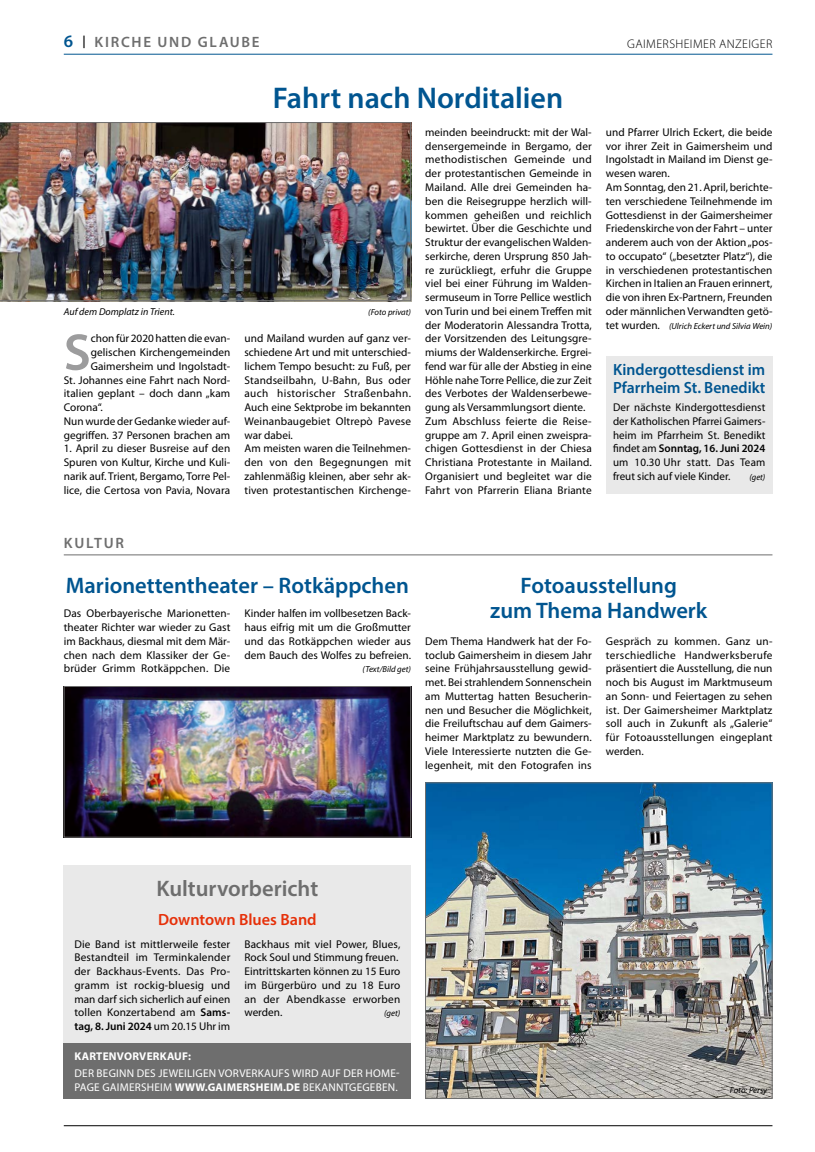
<style>
.page{position:relative;width:815px;height:1152px;background:#fff}
.page>*{position:absolute;margin:0;border:0;box-sizing:border-box;transform-origin:0 0}
.Grundschrift_Textanfang_Initial{font:600 52px "Myriad Pro";color:#9c9c9d}
.Überschrift_3sp{font:600 30px "Myriad Pro";color:#005590}
.Überschrift_2sp{font:600 22.5px/25px "Myriad Pro";color:#005590;text-align:center}
.Überschrift_2sp-2{font:600 22.5px "Myriad Pro";color:#6e6e6e}
.Überschrift_1sp{font:600 16.25px/18.1px "Myriad Pro";color:#005590}
.Überschrift_1sp-2{font:600 16.25px "Myriad Pro";color:#e63009}
.t1{font:600 15px "Myriad Pro";letter-spacing:.115em;color:#6e6e6e}
.t2{font:300 12.5px "Myriad Pro";letter-spacing:.035em;color:#000}
.Grundschrift{font:11.25px/13.8px "Myriad Pro";letter-spacing:.005em;color:#000;text-align:justify}
.Grundschrift_Textanfang_Initial-2{font:11.25px "Myriad Pro";color:#000}
.t3{font:11.25px/13.8px "Myriad Pro";letter-spacing:.02em;color:#fff}
.t4{font:700 11.25px "Myriad Pro";letter-spacing:.02em;color:#fff}
.Bildtext{font:italic 10px "Myriad Pro";color:#000}
.Grundschrift-2{font:italic 8.75px "Myriad Pro";color:#000}
.Bildtext-2{font:italic 8.75px "Myriad Pro";color:#000}
.s1{font-size:17.5px;color:#005590}
.s2{font-style:normal;font-size:11.25px}
.s3{font-weight:600}
.s4{font-weight:700}
</style>
<div class="page">
<hr style="left:64px;top:1125px;width:708px;height:1px;background:#000">
<hr style="left:64px;top:54px;width:708px;height:1px;background:#005590">
<img style="left:66px;top:688px;width:343px;height:147px">
<div style="left:64px;top:686px;width:347px;height:151px;border:1px solid #6e6e6e"></div>
<img style="left:427px;top:784px;width:343px;height:312px">
<div style="left:425px;top:782px;width:347px;height:316px;border:1px solid #6e6e6e"></div>
<div style="left:64px;top:865px;width:347px;height:209px;background:#e9e9e9"></div>
<div style="left:64px;top:1043px;width:347px;height:55px;background:#6e6e6e"></div>
<hr style="left:64px;top:554px;width:708px;height:1px;background:#6e6e6e">
<img style="left:0;top:122px;width:411px;height:179px">
<div style="left:606px;top:356px;width:166px;height:137px;background:#e9e9e9"></div>
<p class="t1" style="left:64px;top:33px;width:197px"><span class="s1">6</span> <sup>|</sup> KIRCHE UND GLAUBE</p>
<p class="t2" style="left:627px;top:36px;width:147px">GAIMERSHEIMER ANZEIGER</p>
<p class="Überschrift_3sp" style="left:273px;top:78px;width:292px">Fahrt nach Norditalien</p>
<p class="Bildtext" style="left:64px;top:306px;width:113px">Auf dem Domplatz in Trient.</p>
<p class="Bildtext-2" style="left:368px;top:307px;width:44px">(Foto privat)</p>
<p class="Grundschrift_Textanfang_Initial" style="left:64px;top:319px;width:29px">S</p>
<p class="Grundschrift_Textanfang_Initial-2" style="left:91px;top:332px;width:141px">chon für 2020 hatten die evan-</p>
<p class="Grundschrift_Textanfang_Initial-2" style="left:91px;top:346px;width:141px">gelischen Kirchengemeinden</p>
<p class="Grundschrift_Textanfang_Initial-2" style="left:91px;top:360px;width:141px">Gaimersheim und Ingolstadt-</p>
<p class="Grundschrift_Textanfang_Initial-2" style="left:64px;top:374px;width:168px">St. Johannes eine Fahrt nach Nord-</p>
<p class="Grundschrift_Textanfang_Initial-2" style="left:64px;top:387px;width:168px">italien geplant – doch dann „kam</p>
<p class="Grundschrift_Textanfang_Initial-2" style="left:64px;top:401px;width:40px">Corona“.</p>
<p class="Grundschrift" style="left:64px;top:414px;width:168px">Nun wurde der Gedanke wieder auf&shy;gegriffen. 37 Personen brachen am</p>
<p class="Grundschrift" style="left:64px;top:442px;width:168px">1. April zu dieser Busreise auf den Spuren von Kultur, Kirche und Kuli&shy;narik auf. Trient, Bergamo, Torre Pel&shy;lice, die Certosa von Pavia, Novara</p>
<p class="Grundschrift" style="left:244px;top:332px;width:168px">und Mailand wurden auf ganz ver&shy;schiedene Art und mit unterschied&shy;lichem Tempo besucht: zu Fuß, per Standseilbahn, U-Bahn, Bus oder auch historischer Straßenbahn.<br>Auch eine Sektprobe im bekannten Weinanbaugebiet Oltrepò Pavese war dabei.</p>
<p class="Grundschrift" style="left:244px;top:442px;width:168px">Am meisten waren die Teilnehmen&shy;den von den Begegnungen mit zahlenmäßig kleinen, aber sehr ak&shy;tiven protestantischen Kirchenge-</p>
<p class="Grundschrift" style="left:425px;top:126px;width:168px">meinden beeindruckt: mit der Wal&shy;densergemeinde in Bergamo, der methodistischen Gemeinde und der protestantischen Gemeinde in Mailand. Alle drei Gemeinden ha&shy;ben die Reisegruppe herzlich will&shy;kommen geheißen und reichlich bewirtet. Über die Geschichte und Struktur der evangelischen Walden&shy;serkirche, deren Ursprung 850 Jah&shy;re zurückliegt, erfuhr die Gruppe viel bei einer Führung im Walden&shy;sermuseum in Torre Pellice westlich von Turin und bei einem Treffen mit der Moderatorin Alessandra Trotta, der Vorsitzenden des Leitungsgre&shy;miums der Waldenserkirche. Ergrei&shy;fend war für alle der Abstieg in eine Höhle nahe Torre Pellice, die zur Zeit des Verbotes der Waldenserbewe&shy;gung als Versammlungsort diente.</p>
<p class="Grundschrift" style="left:425px;top:414px;width:168px">Zum Abschluss feierte die Reise&shy;gruppe am 7. April einen zweispra&shy;chigen Gottesdienst in der Chiesa Christiana Protestante in Mailand.<br>Organisiert und begleitet war die Fahrt von Pfarrerin Eliana Briante</p>
<p class="Grundschrift" style="left:606px;top:126px;width:168px">und Pfarrer Ulrich Eckert, die beide vor ihrer Zeit in Gaimersheim und Ingolstadt in Mailand im Dienst ge&shy;wesen waren.</p>
<p class="Grundschrift" style="left:606px;top:181px;width:168px">Am Sonntag, den 21. April, berichte&shy;ten verschiedene Teilnehmende im Gottesdienst in der Gaimersheimer Friedenskirche von der Fahrt – unter anderem auch von der Aktion „pos&shy;to occupato“ („besetzter Platz“), die in verschiedenen protestantischen Kirchen in Italien an Frauen erinnert, die von ihren Ex-Partnern, Freunden oder männlichen Verwandten getö-</p>
<p class="Grundschrift-2" style="left:606px;top:321px;width:168px"><span class="s2">tet wurden.</span> (Ulrich Eckert und Silvia Wein)</p>
<p class="Überschrift_1sp" style="left:613px;top:360px;width:154px">Kindergottesdienst im<br>Pfarrheim St. Benedikt</p>
<p class="Grundschrift" style="left:613px;top:401px;width:154px">Der nächste Kindergottesdienst der Katholischen Pfarrei Gaimers&shy;heim im Pfarrheim St. Benedikt findet am <span class="s3">Sonntag, 16. Juni 2024 </span>um 10.30 Uhr statt. Das Team freut sich auf viele Kinder.</p>
<p class="Grundschrift-2" style="left:749px;top:472px;width:17px">(get)</p>
<p class="t1" style="left:64px;top:533px;width:62px">KULTUR</p>
<p class="Überschrift_2sp" style="left:66px;top:572px;width:345px">Marionettentheater – Rotkäppchen</p>
<p class="Grundschrift" style="left:64px;top:607px;width:168px">Das Oberbayerische Marionetten&shy;theater Richter war wieder zu Gast im Backhaus, diesmal mit dem Mär&shy;chen nach dem Klassiker der Ge&shy;brüder Grimm Rotkäppchen. Die</p>
<p class="Grundschrift" style="left:244px;top:607px;width:168px">Kinder halfen im vollbesetzen Back&shy;haus eifrig mit um die Großmutter und das Rotkäppchen wieder aus dem Bauch des Wolfes zu befreien.</p>
<p class="Grundschrift-2" style="left:362px;top:665px;width:50px">(Text/Bild get)</p>
<p class="Überschrift_2sp" style="left:490px;top:572px;width:219px">Fotoausstellung<br>zum Thema Handwerk</p>
<p class="Grundschrift" style="left:425px;top:634px;width:168px">Dem Thema Handwerk hat der Fo&shy;toclub Gaimersheim in diesem Jahr seine Frühjahrsausstellung gewid&shy;met. Bei strahlendem Sonnenschein am Muttertag hatten Besucherin&shy;nen und Besucher die Möglichkeit, die Freiluftschau auf dem Gaimers&shy;heimer Marktplatz zu bewundern.<br>Viele Interessierte nutzten die Ge&shy;legenheit, mit den Fotografen ins</p>
<p class="Grundschrift" style="left:606px;top:634px;width:168px">Gespräch zu kommen. Ganz un&shy;terschiedliche Handwerksberufe präsentiert die Ausstellung, die nun noch bis August im Marktmuseum an Sonn- und Feiertagen zu sehen ist. Der Gaimersheimer Marktplatz soll auch in Zukunft als „Galerie“ für Fotoausstellungen eingeplant werden.</p>
<p class="Überschrift_2sp-2" style="left:157px;top:874px;width:163px">Kulturvorbericht</p>
<p class="Überschrift_1sp-2" style="left:158px;top:909px;width:160px">Downtown Blues Band</p>
<p class="Grundschrift" style="left:74px;top:937px;width:157px">Die Band ist mittlerweile fester Bestandteil im Terminkalender der Backhaus-Events. Das Pro&shy;gramm ist rockig-bluesig und man darf sich sicherlich auf einen tollen Konzertabend am <span class="s3">Sams&shy;tag, 8. Juni 2024</span> um 20.15 Uhr im</p>
<p class="Grundschrift" style="left:244px;top:937px;width:157px">Backhaus mit viel Power, Blues,<br>Rock Soul und Stimmung freuen.</p>
<p class="Grundschrift" style="left:244px;top:964px;width:157px">Eintrittskarten können zu 15 Euro im Bürgerbüro und zu 18 Euro an der Abendkasse erworben werden.</p>
<p class="Grundschrift-2" style="left:384px;top:1008px;width:18px">(get)</p>
<p class="t4" style="left:75px;top:1050px;width:118px">KARTENVORVERKAUF:</p>
<p class="t3" style="left:75px;top:1066px;width:327px">DER BEGINN DES JEWEILIGEN VORVERKAUFS WIRD AUF DER HOME-<br>PAGE GAIMERSHEIM <span class="s4">WWW.GAIMERSHEIM.DE</span> BEKANNTGEGEBEN.</p>
<p class="Grundschrift-2" style="left:730px;top:1084px;width:39px">Foto: Persy</p>
</div>
